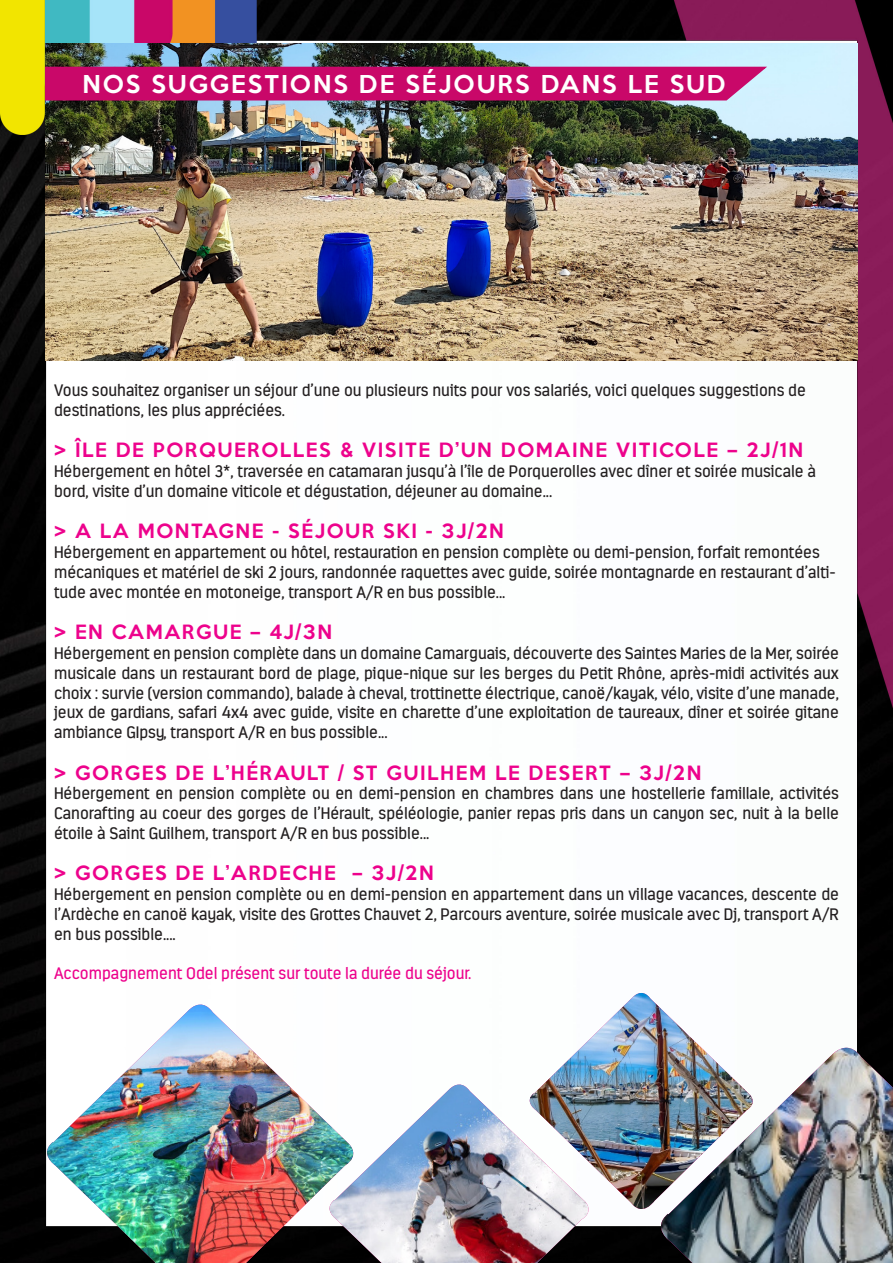
<style>
.page{position:relative;width:893px;height:1263px;background:#fff}
.page>*{position:absolute;margin:0;border:0;box-sizing:border-box;transform-origin:0 0}
.t1{font:500 22.5px "Keep Calm";letter-spacing:.09em;color:#fff}
.t2{font:500 18px "Keep Calm";letter-spacing:.09em;color:#ed028c}
.t3{font:16.5px/19.8px "Estandar";color:#231f20}
.t4{font:16.5px "Estandar";color:#ed028c}
</style>
<div class="page">
<img style="left:0;top:0;width:893px;height:1263px">
<svg style="left:38px;top:996px;width:322px;height:267px"></svg>
<img style="left:45px;top:1004px;width:310px;height:259px">
<svg style="left:322px;top:1077px;width:273px;height:186px"></svg>
<img style="left:327px;top:1084px;width:264px;height:179px">
<svg style="left:523px;top:987px;width:235px;height:231px"></svg>
<img style="left:530px;top:993px;width:224px;height:216px">
<img style="left:651px;top:1037px;width:242px;height:226px">
<img style="left:661px;top:1048px;width:232px;height:215px">
<img style="left:45px;top:44px;width:813px;height:316px">
<svg style="left:44px;top:66px;width:725px;height:35px;background:#c5136d"></svg>
<p class="t1" style="left:82px;top:64px;width:645px">NOS SUGGESTIONS DE SÉJOURS DANS LE SUD</p>
<p class="t3" style="left:54px;top:380px;width:753px">Vous souhaitez organiser un séjour d’une ou plusieurs nuits pour vos salariés, voici quelques suggestions de destinations, les plus appréciées.</p>
<p class="t2" style="left:54px;top:435px;width:750px">&gt; ÎLE DE PORQUEROLLES &amp; VISITE D’UN DOMAINE VITICOLE – 2J/1N</p>
<p class="t3" style="left:54px;top:461px;width:764px">Hébergement en hôtel 3*, traversée en catamaran jusqu’à l’île de Porquerolles avec dîner et soirée musicale à bord, visite d’un domaine viticole et dégustation, déjeuner au domaine...</p>
<p class="t2" style="left:54px;top:516px;width:451px">&gt; A LA MONTAGNE - SÉJOUR SKI - 3J/2N</p>
<p class="t3" style="left:54px;top:542px;width:783px">Hébergement en appartement ou hôtel, restauration en pension complète ou demi-pension, forfait remontées mécaniques et matériel de ski 2 jours, randonnée raquettes avec guide, soirée montagnarde en restaurant d’alti&shy;tude avec montée en motoneige, transport A/R en bus possible...</p>
<p class="t2" style="left:54px;top:616px;width:280px">&gt; EN CAMARGUE – 4J/3N</p>
<p class="t3" style="left:54px;top:643px;width:786px;text-align:justify">Hébergement en pension complète dans un domaine Camarguais, découverte des Saintes Maries de la Mer, soirée musicale dans un restaurant bord de plage, pique-nique sur les berges du Petit Rhône, après-midi activités aux choix : survie (version commando), balade à cheval, trottinette électrique, canoë/kayak, vélo, visite d’une manade, jeux de gardians, safari 4x4 avec guide, visite en charette d’une exploitation de taureaux, dîner et soirée gitane ambiance GIpsy, transport A/R en bus possible...</p>
<p class="t2" style="left:54px;top:757px;width:649px">&gt; GORGES DE L’HÉRAULT / ST GUILHEM LE DESERT – 3J/2N</p>
<p class="t3" style="left:54px;top:784px;width:786px;text-align:justify">Hébergement en pension complète ou en demi-pension en chambres dans une hostellerie famillale, activités Canorafting au coeur des gorges de l’Hérault, spéléologie, panier repas pris dans un canyon sec, nuit à la belle étoile à Saint Guilhem, transport A/R en bus possible...</p>
<p class="t2" style="left:54px;top:858px;width:381px">&gt; GORGES DE L’ARDECHE – 3J/2N</p>
<p class="t3" style="left:54px;top:884px;width:786px;text-align:justify">Hébergement en pension complète ou en demi-pension en appartement dans un village vacances, descente de l’Ardèche en canoë kayak, visite des Grottes Chauvet 2, Parcours aventure, soirée musicale avec Dj, transport A/R en bus possible....</p>
<p class="t4" style="left:54px;top:964px;width:419px">Accompagnement Odel présent sur toute la durée du séjour.</p>
</div>
